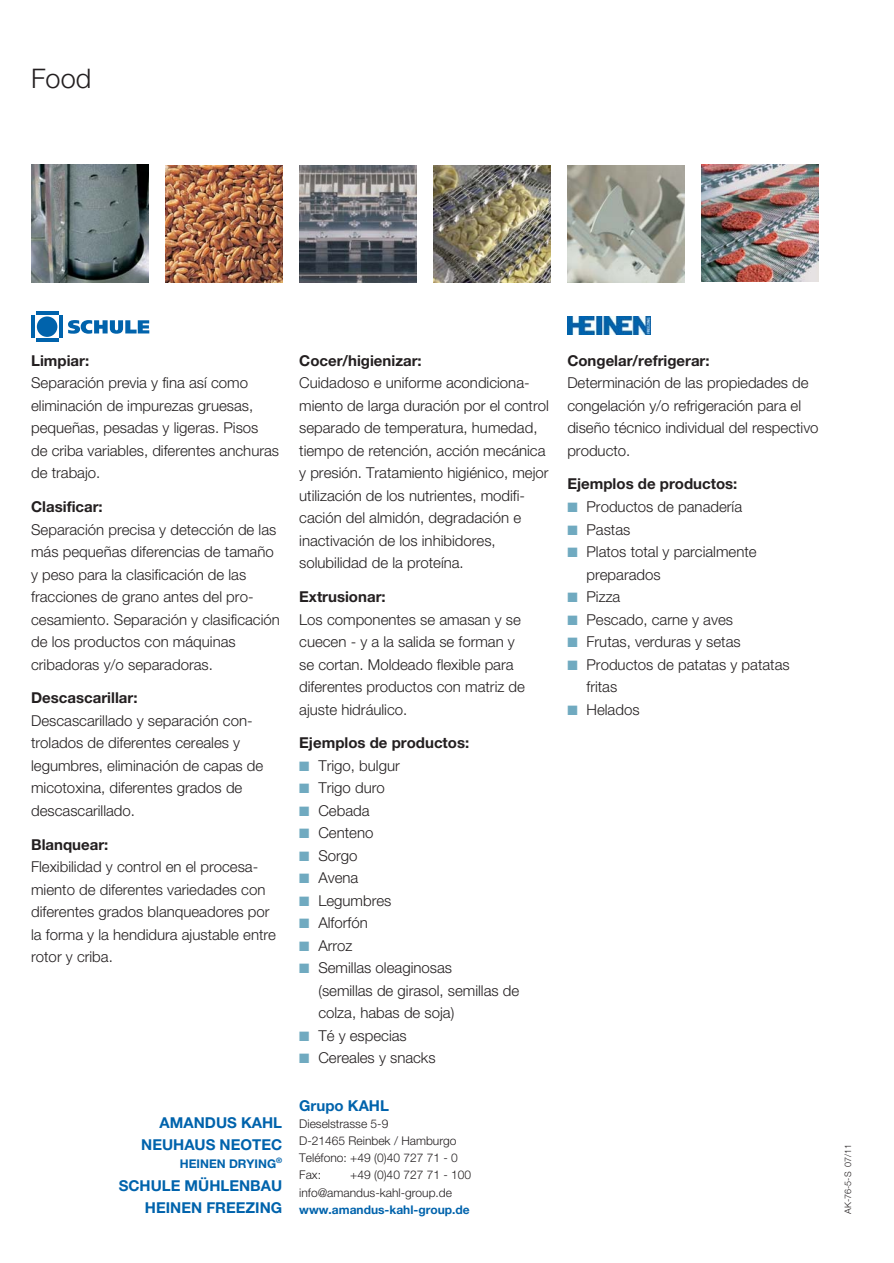
<style>
.page{position:relative;width:894px;height:1263px;background:#fff}
.page>*{position:absolute;margin:0;border:0;box-sizing:border-box;transform-origin:0 0}
.t1{font:300 27px "Helvetica Neue";color:#231f20}
.t2{font:300 15px/22.5px "Helvetica Neue";color:#231f20}
.t3{font:700 15px "Helvetica Neue";color:#231f20}
.t4{font:700 15px/22.5px "Helvetica Neue";color:#0063ac;text-align:right}
.t5{font:300 12px/17.1px "Helvetica Neue";color:#231f20}
.t6{font:700 12px "Helvetica Neue";color:#0063ac}
.t7{font:300 9px "Helvetica Neue";color:#231f20}
.s1{color:#70aac0}
</style>
<div class="page">
<div style="left:37px;top:316px;width:20px;height:21px;background:#0063ac;border-radius:50%"></div>
<hr style="left:32px;top:315px;width:3px;height:23px;background:#0063ac">
<hr style="left:59px;top:315px;width:3px;height:23px;background:#0063ac">
<hr style="left:36px;top:311px;width:23px;height:3px;background:#0063ac">
<hr style="left:36px;top:339px;width:23px;height:3px;background:#0063ac">
<svg style="left:68px;top:320px;width:81px;height:14px"></svg>
<img style="left:567px;top:317px;width:83px;height:17px">
<img style="left:165px;top:166px;width:117px;height:117px">
<img style="left:31px;top:165px;width:117px;height:118px">
<img style="left:299px;top:166px;width:117px;height:117px">
<img style="left:701px;top:165px;width:117px;height:117px">
<img style="left:433px;top:166px;width:117px;height:117px">
<img style="left:567px;top:166px;width:117px;height:117px">
<h1 class="t1" style="left:31px;top:69px;width:62px">Food</h1>
<p class="t3" style="left:31px;top:355px;width:59px">Limpiar:</p>
<p class="t2" style="left:31px;top:373px;width:249px">Separación previa y fina así como eliminación de impurezas gruesas, pequeñas, pesadas y ligeras. Pisos<br>de criba variables, diferentes anchuras de trabajo.</p>
<p class="t3" style="left:31px;top:501px;width:73px">Clasificar:</p>
<p class="t2" style="left:31px;top:519px;width:250px">Separación precisa y detección de las más pequeñas diferencias de tamaño y peso para la clasificación de las fracciones de grano antes del pro - cesamiento. Separación y clasificación de los productos con máquinas cribadoras y/o separadoras.</p>
<p class="t3" style="left:31px;top:692px;width:108px">Descascarillar:</p>
<p class="t2" style="left:31px;top:710px;width:233px">Descascarillado y separación con - trolados de diferentes cereales y legumbres, eliminación de capas de micotoxina, diferentes grados de descascarillado.</p>
<p class="t3" style="left:31px;top:839px;width:79px">Blanquear:</p>
<p class="t2" style="left:31px;top:857px;width:246px">Flexibilidad y control en el procesa - miento de diferentes variedades con diferentes grados blanqueadores por la forma y la hendidura ajustable entre rotor y criba.</p>
<p class="t4" style="left:141px;top:1112px;width:142px">AMANDUS KAHL<br>NEUHAUS NEOTEC</p>
<p class="t6" style="left:180px;top:1159px;width:104px">HEINEN DRYING<sup>®</sup></p>
<p class="t4" style="left:119px;top:1175px;width:165px">SCHULE MÜHLENBAU<br>HEINEN FREEZING</p>
<p class="t3" style="left:299px;top:355px;width:124px">Cocer/higienizar:</p>
<p class="t2" style="left:299px;top:373px;width:251px">Cuidadoso e uniforme acondiciona - miento de larga duración por el control separado de temperatura, humedad, tiempo de retención, acción mecánica y presión. Tratamiento higiénico, mejor utilización de los nutrientes, modifi - cación del almidón, degradación e inactivación de los inhibidores, solubilidad de la proteína.</p>
<p class="t3" style="left:299px;top:591px;width:88px">Extrusionar:</p>
<p class="t2" style="left:299px;top:609px;width:227px">Los componentes se amasan y se cuecen - y a la salida se forman y se cortan. Moldeado flexible para diferentes productos con matriz de ajuste hidráulico.</p>
<p class="t3" style="left:299px;top:737px;width:171px">Ejemplos de productos:</p>
<p class="t2" style="left:299px;top:755px;width:102px"><span class="s1">■</span> Trigo, bulgur</p>
<p class="t2" style="left:299px;top:778px;width:87px"><span class="s1">■</span> Trigo duro</p>
<p class="t2" style="left:299px;top:800px;width:72px"><span class="s1">■</span> Cebada</p>
<p class="t2" style="left:299px;top:823px;width:76px"><span class="s1">■</span> Centeno</p>
<p class="t2" style="left:299px;top:845px;width:60px"><span class="s1">■</span> Sorgo</p>
<p class="t2" style="left:299px;top:868px;width:61px"><span class="s1">■</span> Avena</p>
<p class="t2" style="left:299px;top:890px;width:94px"><span class="s1">■</span> Legumbres</p>
<p class="t2" style="left:299px;top:913px;width:70px"><span class="s1">■</span> Alforfón</p>
<p class="t2" style="left:299px;top:935px;width:55px"><span class="s1">■</span> Arroz</p>
<p class="t2" style="left:318px;top:958px;width:202px;text-indent:-19px"><span class="s1">■</span> Semillas oleaginosas<br>(semillas de girasol, semillas de colza, habas de soja)</p>
<p class="t2" style="left:299px;top:1025px;width:109px"><span class="s1">■</span> Té y especias</p>
<p class="t2" style="left:299px;top:1048px;width:138px"><span class="s1">■</span> Cereales y snacks</p>
<p class="t4" style="left:299px;top:1095px;width:91px">Grupo KAHL</p>
<p class="t5" style="left:299px;top:1116px;width:160px">Dieselstrasse 5-9<br>D-21465 Reinbek / Hamburgo<br>Teléfono: +49 (0)40 727 71 - 0<br>Fax:</p>
<p class="t5" style="left:299px;top:1167px;width:173px;text-indent:51px">+49 (0)40 727 71 - 100 info@amandus-kahl-group.de</p>
<p class="t6" style="left:299px;top:1205px;width:172px">www.amandus-kahl-group.de</p>
<p class="t3" style="left:567px;top:355px;width:144px">Congelar/refrigerar:</p>
<p class="t2" style="left:567px;top:373px;width:253px">Determinación de las propiedades de congelación y/o refrigeración para el diseño técnico individual del respectivo producto.</p>
<p class="t3" style="left:567px;top:479px;width:171px">Ejemplos de productos:</p>
<p class="t2" style="left:567px;top:497px;width:176px"><span class="s1">■</span> Productos de panadería</p>
<p class="t2" style="left:567px;top:519px;width:65px"><span class="s1">■</span> Pastas</p>
<p class="t2" style="left:586px;top:542px;width:171px;text-indent:-19px"><span class="s1">■</span> Platos total y parcialmente preparados</p>
<p class="t2" style="left:567px;top:587px;width:55px"><span class="s1">■</span> Pizza</p>
<p class="t2" style="left:567px;top:609px;width:167px"><span class="s1">■</span> Pescado, carne y aves</p>
<p class="t2" style="left:567px;top:632px;width:175px"><span class="s1">■</span> Frutas, verduras y setas</p>
<p class="t2" style="left:586px;top:654px;width:205px;text-indent:-19px"><span class="s1">■</span> Productos de patatas y patatas fritas</p>
<p class="t2" style="left:567px;top:699px;width:74px"><span class="s1">■</span> Helados</p>
<p class="t7" style="left:844px;top:1213px;width:72px;rotate:-90deg">AK-76-5-S 07/11</p>
</div>
